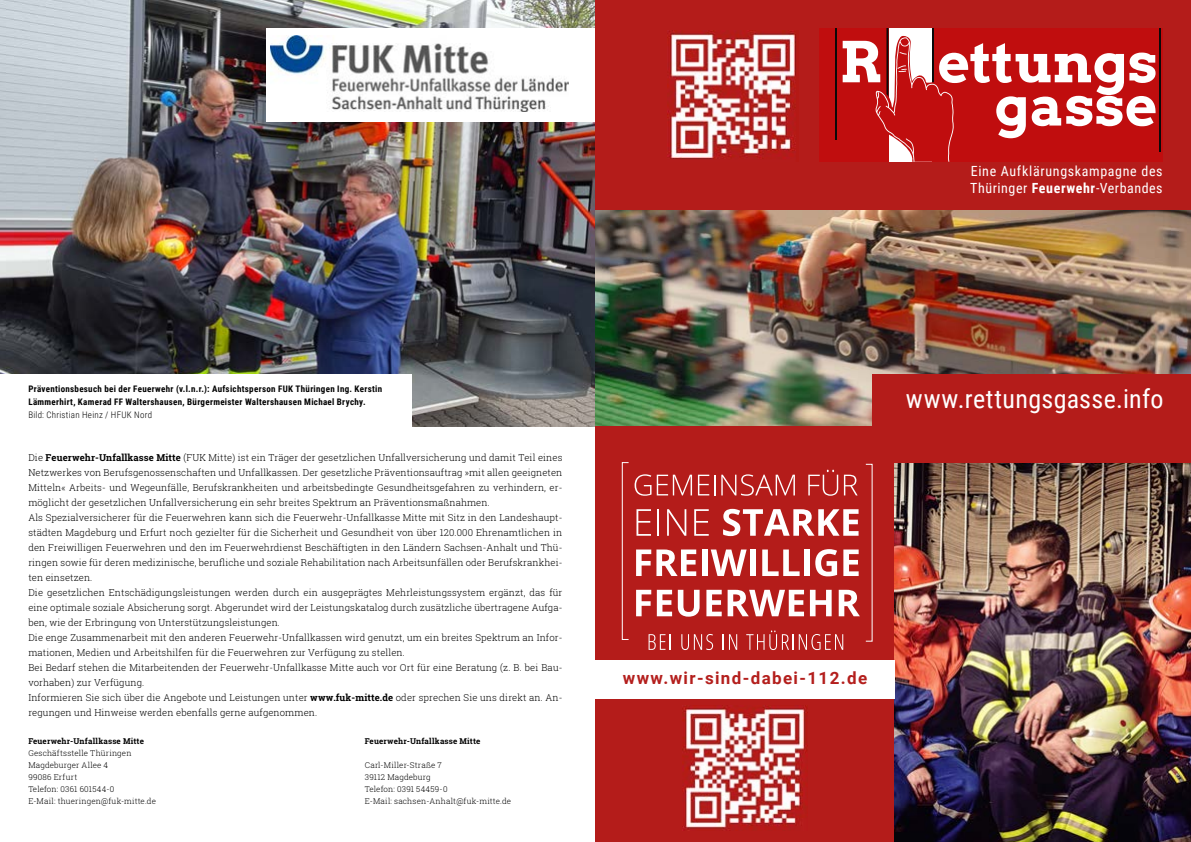
<style>
.page{position:relative;width:1191px;height:842px;background:#fff}
.page>*{position:absolute;margin:0;border:0;box-sizing:border-box;transform-origin:0 0}
.t1{font:26px "Roboto Condensed";letter-spacing:.01em;color:#fff}
.t2{font:700 17px "Roboto";letter-spacing:.08em;color:#b41f1d}
.t3{font:14px/16.8px "Roboto Condensed";letter-spacing:.045em;color:#fff}
.t4{font:300 9.5px/15px "Roboto Slab";letter-spacing:.01em;color:#000}
.t5{font:700 9px/13px "Roboto Condensed";letter-spacing:.035em;color:#000}
.t6{font:300 9px "Roboto Condensed";letter-spacing:.03em;color:#000}
.t7{font:300 8px/12px "Roboto Slab";letter-spacing:.025em;color:#000}
.t8{font:700 8px "Roboto Slab";letter-spacing:.02em;color:#000}
.s1{font-weight:700}
</style>
<div class="page">
<img style="left:0;top:0;width:595px;height:426px">
<div style="left:266px;top:28px;width:329px;height:94px;background:#fff"></div>
<img style="left:271px;top:35px;width:297px;height:76px">
<div style="left:0;top:374px;width:412px;height:60px;background:#fff"></div>
<div style="left:595px;top:0;width:596px;height:842px;background:#b41c1a"></div>
<svg style="left:648px;top:642px;width:23px;height:8px"></svg>
<svg style="left:681px;top:642px;width:32px;height:8px"></svg>
<svg style="left:723px;top:642px;width:14px;height:8px"></svg>
<svg style="left:749px;top:642px;width:94px;height:8px"></svg>
<svg style="left:621px;top:462px;width:252px;height:180px"></svg>
<img style="left:894px;top:463px;width:297px;height:379px">
<div style="left:595px;top:660px;width:299px;height:39px;background:#fff"></div>
<img style="left:682px;top:707px;width:125px;height:124px">
<div style="left:818px;top:28px;width:70px;height:134px;background:#c00d0e"></div>
<svg style="left:1155px;top:28px;width:7px;height:134px"></svg>
<hr style="left:1159px;top:28px;width:1px;height:124px;background:#0a0a0a">
<hr style="left:835px;top:28px;width:2px;height:112px;background:#0a0a0a">
<svg style="left:842px;top:28px;width:313px;height:134px"></svg>
<img style="left:668px;top:31px;width:128px;height:129px">
<img style="left:595px;top:210px;width:596px;height:216px">
<div style="left:872px;top:374px;width:319px;height:52px;background:#b41c1a"></div>
<h3 class="t3" style="left:970px;top:162px;width:194px">Eine Aufklärungskampagne des<br>Thüringer <span class="s1">Feuerwehr</span>-Verbandes</h3>
<p class="t5" style="left:28px;top:382px;width:355px">Präventionsbesuch bei der Feuerwehr (v.l.n.r.): Aufsichtsperson FUK Thüringen Ing. Kerstin<br>Lämmerhirt, Kamerad FF Waltershausen, Bürgermeister Waltershausen Michael Brychy.</p>
<p class="t6" style="left:28px;top:409px;width:125px">Bild: Christian Heinz / HFUK Nord</p>
<p class="t4" style="left:28px;top:450px;width:535px">Die <span class="s1">Feuerwehr-Unfallkasse Mitte</span> (FUK Mitte) ist ein Träger der gesetzlichen Unfallversicherung und damit Teil eines Netzwerkes von Berufsgenossenschaften und Unfallkassen. Der gesetzliche Präventionsauftrag »mit allen geeigneten Mitteln« Arbeits- und Wegeunfälle, Berufskrankheiten und arbeitsbedingte Gesundheitsgefahren zu verhindern, er&shy;möglicht der gesetzlichen Unfallversicherung ein sehr breites Spektrum an Präventionsmaßnahmen.<br>Als Spezialversicherer für die Feuerwehren kann sich die Feuerwehr-Unfallkasse Mitte mit Sitz in den Landeshaupt&shy;städten Magdeburg und Erfurt noch gezielter für die Sicherheit und Gesundheit von über 120.000 Ehrenamtlichen in den Freiwilligen Feuerwehren und den im Feuerwehrdienst Beschäftigten in den Ländern Sachsen-Anhalt und Thü&shy;ringen sowie für deren medizinische, berufliche und soziale Rehabilitation nach Arbeitsunfällen oder Berufskrankhei&shy;ten einsetzen.<br>Die gesetzlichen Entschädigungsleistungen werden durch ein ausgeprägtes Mehrleistungssystem ergänzt, das für eine optimale soziale Absicherung sorgt. Abgerundet wird der Leistungskatalog durch zusätzliche übertragene Aufga&shy;ben, wie der Erbringung von Unterstützungsleistungen.<br>Die enge Zusammenarbeit mit den anderen Feuerwehr-Unfallkassen wird genutzt, um ein breites Spektrum an Infor&shy;mationen, Medien und Arbeitshilfen für die Feuerwehren zur Verfügung zu stellen.<br>Bei Bedarf stehen die Mitarbeitenden der Feuerwehr-Unfallkasse Mitte auch vor Ort für eine Beratung (z. B. bei Bau&shy;vorhaben) zur Verfügung.<br>Informieren Sie sich über die Angebote und Leistungen unter <span class="s1">www.fuk-mitte.de</span> oder sprechen Sie uns direkt an. An&shy;regungen und Hinweise werden ebenfalls gerne aufgenommen.</p>
<p class="t8" style="left:28px;top:736px;width:117px">Feuerwehr-Unfallkasse Mitte</p>
<p class="t7" style="left:28px;top:747px;width:129px">Geschäftsstelle Thüringen<br>Magdeburger Allee 4<br>99086 Erfurt<br>Telefon: 0361 601544-0<br>E-Mail: thueringen@fuk-mitte.de</p>
<p class="t8" style="left:365px;top:736px;width:117px">Feuerwehr-Unfallkasse Mitte</p>
<p class="t7" style="left:365px;top:759px;width:148px">Carl-Miller-Straße 7<br>39112 Magdeburg<br>Telefon: 0391 54459-0<br>E-Mail: sachsen-Anhalt@fuk-mitte.de</p>
<h1 class="t1" style="left:906px;top:381px;width:259px">www.rettungsgasse.info</h1>
<h2 class="t2" style="left:623px;top:666px;width:246px">www.wir-sind-dabei-112.de</h2>
</div>
